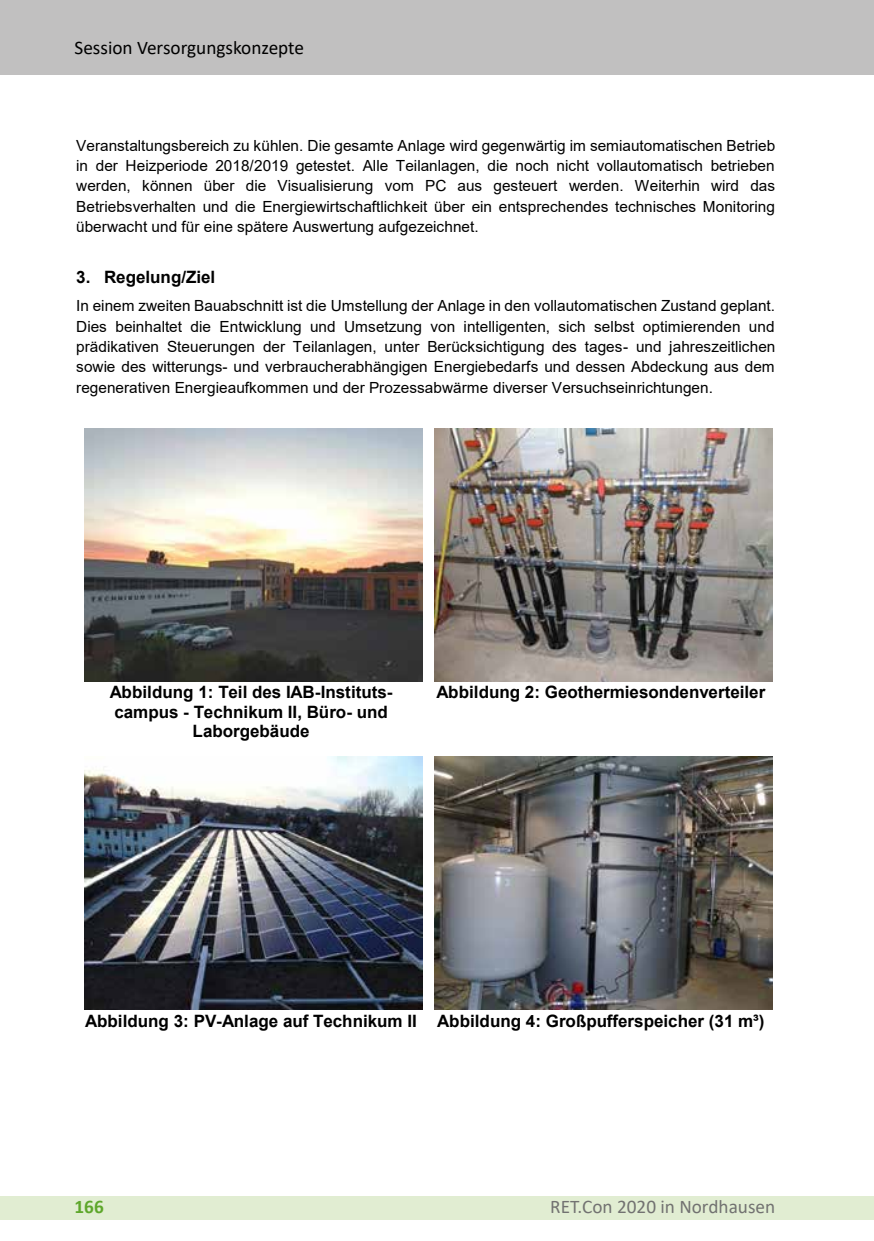
<style>
.page{position:relative;width:874px;height:1241px;background:#fff}
.page>*{position:absolute;margin:0;border:0;box-sizing:border-box;transform-origin:0 0}
.t1{font:19.25px "Calibri";color:#000}
.t2{font:19.25px "Calibri";color:#727271}
.t3{font:700 19.25px "Calibri";color:#5ea72b}
.t4{font:700 16.97px/19.6px "Arial";color:#000;text-align:center}
.t5{font:15.4px/20.3px "Arial";color:#000;text-align:justify}
</style>
<div class="page">
<div style="left:0;top:1196px;width:873px;height:23px;background:#e1edd2"></div>
<div style="left:0;top:0;width:873px;height:74px;background:#c1c0c0"></div>
<img style="left:84px;top:428px;width:338px;height:253px">
<img style="left:434px;top:428px;width:337px;height:253px">
<img style="left:84px;top:756px;width:338px;height:253px">
<img style="left:434px;top:756px;width:337px;height:253px">
<p class="t1" style="left:74px;top:34px;width:231px">Session Versorgungskonzepte</p>
<p class="t5" style="left:76px;top:135px;width:700px">Veranstaltungsbereich zu kühlen. Die gesamte Anlage wird gegenwärtig im semiautomatischen Betrieb in der Heizperiode 2018/2019 getestet. Alle Teilanlagen, die noch nicht vollautomatisch betrieben werden, können über die Visualisierung vom PC aus gesteuert werden. Weiterhin wird das Betriebsverhalten und die Energiewirtschaftlichkeit über ein entsprechendes technisches Monitoring überwacht und für eine spätere Auswertung aufgezeichnet.</p>
<p class="t4" style="left:76px;top:268px;width:140px">3. Regelung/Ziel</p>
<p class="t5" style="left:76px;top:295px;width:700px">In einem zweiten Bauabschnitt ist die Umstellung der Anlage in den vollautomatischen Zustand geplant.<br>Dies beinhaltet die Entwicklung und Umsetzung von intelligenten, sich selbst optimierenden und prädikativen Steuerungen der Teilanlagen, unter Berücksichtigung des tages- und jahreszeitlichen sowie des witterungs- und verbraucherabhängigen Energiebedarfs und dessen Abdeckung aus dem regenerativen Energieaufkommen und der Prozessabwärme diverser Versuchseinrichtungen.</p>
<p class="t4" style="left:110px;top:682px;width:284px">Abbildung 1: Teil des IAB-Instituts&shy;campus - Technikum II, Büro- und<br>Laborgebäude</p>
<p class="t4" style="left:436px;top:682px;width:330px">Abbildung 2: Geothermiesondenverteiler</p>
<p class="t4" style="left:85px;top:1010px;width:680px">Abbildung 3: PV-Anlage auf Technikum II Abbildung 4: Großpufferspeicher (31 m³)</p>
<p class="t3" style="left:74px;top:1192px;width:31px">166</p>
<p class="t2" style="left:550px;top:1193px;width:226px">RET.Con 2020 in Nordhausen</p>
</div>
